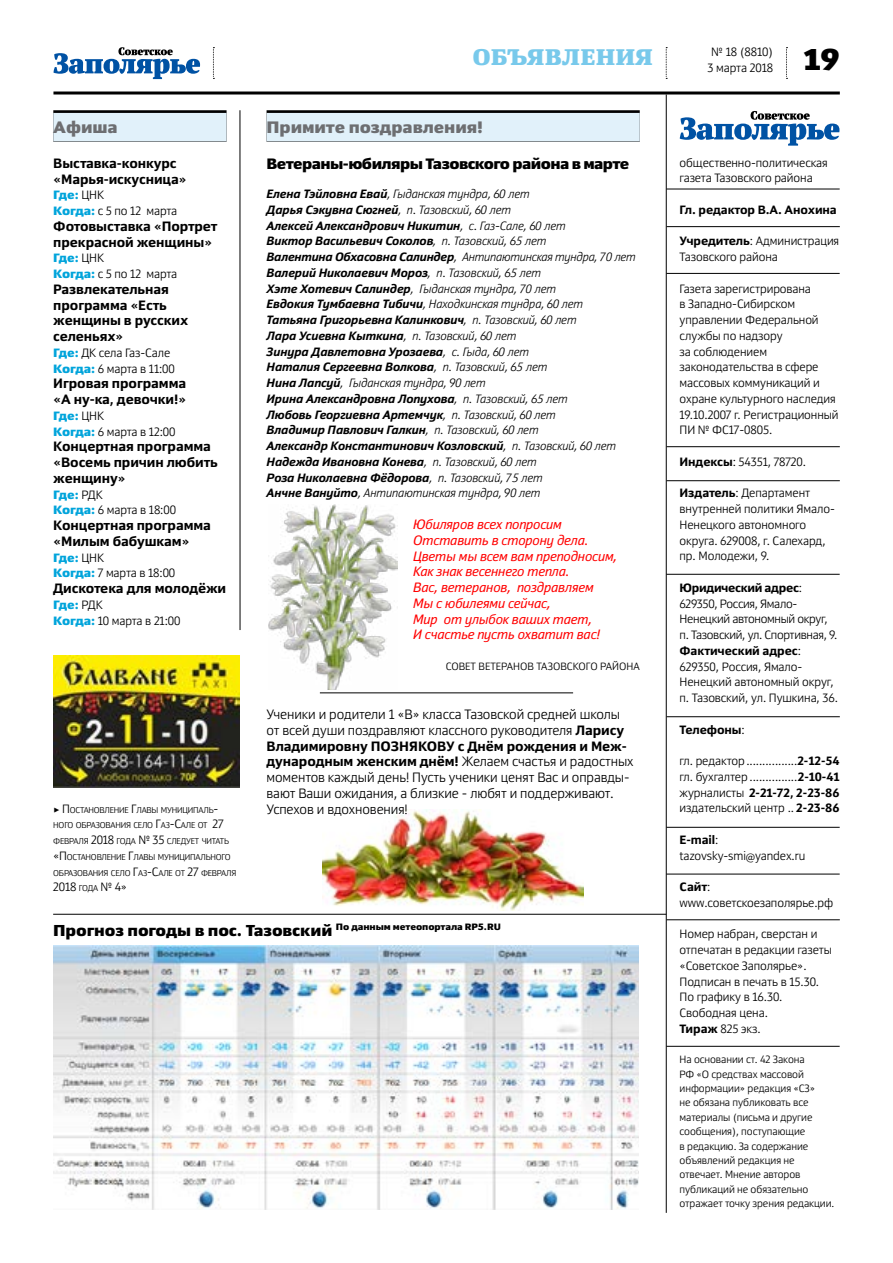
<style>
.page{position:relative;width:893px;height:1263px;background:#fff}
.page>*{position:absolute;margin:0;border:0;box-sizing:border-box;transform-origin:0 0}
.t1{font:900 30px "Yefimov Sans";color:#000}
.t2{font:900 22.5px "Yefimov Serif";letter-spacing:.005em;color:#78c9eb}
.t3{font:900 16.5px "Yefimov Sans";letter-spacing:-.005em;color:#6d6e71}
.t4{font:900 15.75px "Yefimov Sans";letter-spacing:-.005em;color:#000}
.t5{font:900 15px "Yefimov Sans";letter-spacing:-.035em;color:#000}
.t6{font:300 13.5px/15.8px "Yefimov Sans";letter-spacing:-.005em;color:#000}
.t7{font:700 13.5px/15.8px "Yefimov Sans";letter-spacing:-.005em;color:#000}
.t8{font:italic 13.5px/15.8px "Yefimov Sans";letter-spacing:-.005em;color:#f00}
.t9{font:italic 700 12px/15.8px "Yefimov Sans";letter-spacing:-.005em;color:#000}
.t10{font:300 12px/15.8px "Yefimov Sans";letter-spacing:-.005em;color:#000}
.t11{font:300 12px/15.8px "Yefimov Sans";letter-spacing:-.025em;color:#000}
.t12{font:700 12px/15.8px "Yefimov Sans";letter-spacing:-.005em;color:#000;text-align:justify}
.t13{font:300 12px "Yefimov Sans";color:#000}
.t14{font:300 10.5px/14.4px "Yefimov Sans";letter-spacing:-.005em;color:#000}
.t15{font:300 8.4px/15.8px "Yefimov Sans";letter-spacing:-.025em;color:#000}
.s1{font-weight:900;color:#00a4db}
.s2{font-family:"Modern Pictograms";font-weight:400;font-size:12px}
.s3{font-size:12px}
.s4{font-size:8.4px}
.s5{font-weight:300}
.s6{font-weight:700}
</style>
<div class="page">
<img style="left:323px;top:809px;width:260px;height:102px">
<svg style="left:786px;top:47px;width:1px;height:32px"></svg>
<svg style="left:213px;top:47px;width:1px;height:32px"></svg>
<svg style="left:666px;top:47px;width:1px;height:32px"></svg>
<hr style="left:53px;top:91px;width:787px;height:3px;background:#000">
<svg style="left:53px;top:47px;width:147px;height:32px"></svg>
<hr style="left:666px;top:94px;width:1px;height:1119px;background:#000">
<hr style="left:53px;top:914px;width:613px;height:1px;background:#000">
<img style="left:53px;top:945px;width:586px;height:264px">
<svg style="left:680px;top:111px;width:159px;height:35px"></svg>
<hr style="left:666px;top:189px;width:174px;height:1px;background:#000">
<hr style="left:666px;top:226px;width:174px;height:1px;background:#000">
<hr style="left:666px;top:273px;width:174px;height:1px;background:#000">
<hr style="left:666px;top:446px;width:174px;height:1px;background:#000">
<hr style="left:666px;top:480px;width:174px;height:1px;background:#000">
<hr style="left:666px;top:574px;width:174px;height:1px;background:#000">
<hr style="left:666px;top:716px;width:174px;height:1px;background:#000">
<hr style="left:666px;top:827px;width:174px;height:1px;background:#000">
<hr style="left:666px;top:874px;width:174px;height:1px;background:#000">
<hr style="left:666px;top:919px;width:174px;height:1px;background:#000">
<hr style="left:666px;top:1046px;width:174px;height:1px;background:#000">
<div style="left:53px;top:110px;width:174px;height:32px;background:#080909"></div>
<div style="left:53px;top:113px;width:174px;height:28px;background:#e1f1fa"></div>
<div style="left:267px;top:110px;width:373px;height:32px;background:#080909"></div>
<div style="left:267px;top:113px;width:373px;height:28px;background:#e1f1fa"></div>
<img style="left:268px;top:505px;width:130px;height:185px">
<hr style="left:320px;top:693px;width:253px;height:1px;background:#000">
<img style="left:53px;top:655px;width:187px;height:133px">
<hr style="left:240px;top:110px;width:1px;height:520px;background:#000">
<h3 class="t3" style="left:53px;top:117px;width:66px">Афиша</h3>
<p class="t7" style="left:53px;top:155px;width:135px">Выставка-конкурс «Марья-искусница»</p>
<p class="t10" style="left:53px;top:187px;width:125px"><span class="s1">Где:</span> ЦНК<br><span class="s1">Когда:</span> с 5 по 12 марта</p>
<p class="t7" style="left:53px;top:218px;width:165px">Фотовыставка «Портрет прекрасной женщины»</p>
<p class="t10" style="left:53px;top:250px;width:125px"><span class="s1">Где:</span> ЦНК<br><span class="s1">Когда:</span> с 5 по 12 марта</p>
<p class="t7" style="left:53px;top:281px;width:136px">Развлекательная программа «Есть женщины в русских селеньях»</p>
<p class="t10" style="left:53px;top:345px;width:123px"><span class="s1">Где:</span> ДК села Газ-Сале<br><span class="s1">Когда:</span> 6 марта в 11:00</p>
<p class="t7" style="left:53px;top:376px;width:134px">Игровая программа «А ну-ка, девочки!»</p>
<p class="t10" style="left:53px;top:408px;width:124px"><span class="s1">Где:</span> ЦНК<br><span class="s1">Когда:</span> 6 марта в 12:00</p>
<p class="t7" style="left:53px;top:439px;width:166px">Концертная программа «Восемь причин любить женщину»</p>
<p class="t10" style="left:53px;top:486px;width:124px"><span class="s1">Где:</span> РДК<br><span class="s1">Когда:</span> 6 марта в 18:00</p>
<p class="t7" style="left:53px;top:517px;width:159px">Концертная программа «Милым бабушкам»</p>
<p class="t10" style="left:53px;top:549px;width:123px"><span class="s1">Где:</span> ЦНК<br><span class="s1">Когда:</span> 7 марта в 18:00</p>
<p class="t7" style="left:53px;top:580px;width:174px">Дискотека для молодёжи</p>
<p class="t10" style="left:53px;top:597px;width:129px"><span class="s1">Где:</span> РДК<br><span class="s1">Когда:</span> 10 марта в 21:00</p>
<p class="t15" style="left:53px;top:802px;width:185px"><span class="s2">&gt;</span> <span class="s3">П</span> остановление <span class="s3">Г</span>лавы муниципаль&shy;ного образования село <span class="s3">Г</span>аз<span class="s3">-С</span>але от <span class="s3">27 </span>февраля <span class="s3">2018</span> года <span class="s3">№ 35</span> следует читать <span class="s3">«П</span> остановление <span class="s3">Г</span>лавы муниципального образования село <span class="s3">Г</span>аз<span class="s3">-С</span>але от <span class="s3">27</span> февраля</p>
<p class="t13" style="left:53px;top:880px;width:75px">2018 <span class="s4">года</span> № 4»</p>
<h2 class="t2" style="left:472px;top:42px;width:182px">ОБЪЯВЛЕНИЯ</h2>
<h3 class="t3" style="left:267px;top:117px;width:218px">Примите поздравления!</h3>
<p class="t5" style="left:266px;top:154px;width:364px">Ветераны-юбиляры Тазовского района в марте</p>
<p class="t9" style="left:267px;top:186px;width:371px">Елена Тэйловна Евай<span class="s5">, Гыданская тундра, 60 лет<br></span>Дарья Сэкувна Сюгней<span class="s5">, п. Тазовский, 60 лет<br></span>Алексей Александрович Никитин<span class="s5">, с. Газ-Сале, 60 лет<br></span>Виктор Васильевич Соколов<span class="s5">, п. Тазовский, 65 лет<br></span>Валентина Обхасовна Салиндер<span class="s5">, Антипаютинская тундра, 70 лет </span>Валерий Николаевич Мороз<span class="s5">, п. Тазовский, 65 лет<br></span>Хэте Хотевич Салиндер<span class="s5">, Гыданская тундра, 70 лет<br></span>Евдокия Тумбаевна Тибичи<span class="s5">, Находкинская тундра, 60 лет </span>Татьяна Григорьевна Калинкович<span class="s5">, п. Тазовский, 60 лет<br></span>Лара Усиевна Кыткина<span class="s5">, п. Тазовский, 60 лет<br></span>Зинура Давлетовна Урозаева<span class="s5">, с. Гыда, 60 лет<br></span>Наталия Сергеевна Волкова<span class="s5">, п. Тазовский, 65 лет<br></span>Нина Лапсуй<span class="s5">, Гыданская тундра, 90 лет<br></span>Ирина Александровна Лопухова<span class="s5">, п. Тазовский, 65 лет<br></span>Любовь Георгиевна Артемчук<span class="s5">, п. Тазовский, 60 лет<br></span>Владимир Павлович Галкин<span class="s5">, п. Тазовский, 60 лет<br></span>Александр Константинович Козловский<span class="s5">, п. Тазовский, 60 лет </span>Надежда Ивановна Конева<span class="s5">, п. Тазовский, 60 лет<br></span>Роза Николаевна Фёдорова<span class="s5">, п. Тазовский, 75 лет<br></span>Анчне Вануйто<span class="s5">, Антипаютинская тундра, 90 лет</span></p>
<p class="t8" style="left:413px;top:516px;width:206px">Юбиляров всех попросим<br>Отставить в сторону дела.<br>Цветы мы всем вам преподносим,<br>Как знак весеннего тепла.<br>Вас, ветеранов, поздравляем<br>Мы с юбилеями сейчас,<br>Мир от улыбок ваших тает,<br>И счастье пусть охватит вас!</p>
<p class="t14" style="left:446px;top:659px;width:195px">СОВЕТ ВЕТЕРАНОВ ТАЗОВСКОГО РАЙОНА</p>
<p class="t6" style="left:267px;top:706px;width:368px">Ученики и родители 1 «В» класса Тазовской средней школы от всей души поздравляют классного руководителя <span class="s6">Ларису Владимировну ПОЗНЯКОВУ с Днём рождения и Меж&shy;дународным женским днём!</span> Желаем счастья и радостных моментов каждый день! Пусть ученики ценят Вас и оправды&shy;вают Ваши ожидания, а близкие - любят и поддерживают.<br>Успехов и вдохновения!</p>
<h3 class="t4" style="left:53px;top:920px;width:449px">Прогноз погоды в пос. Тазовский <sup>По</sup> <sup>данным</sup> <sup>метеопортала</sup> <sup>RP5.RU</sup></h3>
<p class="t10" style="left:711px;top:44px;width:63px">№ 18 (8810)</p>
<p class="t10" style="left:707px;top:60px;width:67px">3 марта 2018</p>
<h1 class="t1" style="left:803px;top:40px;width:39px">19</h1>
<p class="t10" style="left:679px;top:155px;width:150px">общественно-политическая газета Тазовского района</p>
<p class="t12" style="left:679px;top:202px;width:159px">Гл. редактор В.А. Анохина</p>
<p class="t10" style="left:679px;top:233px;width:161px"><span class="s6">Учредитель</span>: Администрация<br>Тазовского района</p>
<p class="t10" style="left:679px;top:281px;width:161px">Газета зарегистрирована<br>в Западно-Сибирском управлении Федеральной службы по надзору<br>за соблюдением законодательства в сфере массовых коммуникаций и охране культурного наследия<br>19.10.2007 г. Регистрационный<br>ПИ № ФС17-0805.</p>
<p class="t10" style="left:679px;top:454px;width:128px"><span class="s6">Индексы</span>: 54351, 78720.</p>
<p class="t10" style="left:679px;top:485px;width:157px"><span class="s6">Издатель</span>: Департамент внутренней политики Ямало-<br>Ненецкого автономного округа. 629008, г. Салехард, пр. Молодежи, 9.</p>
<p class="t11" style="left:679px;top:580px;width:160px"><span class="s6">Юридический адрес</span>:<br>629350, Россия, Ямало-<br>Ненецкий автономный округ, п. Тазовский, ул. Спортивная, 9.<br><span class="s6">Фактический адрес</span>:<br>629350, Россия, Ямало-<br>Ненецкий автономный округ, п. Тазовский, ул. Пушкина, 36.</p>
<p class="t12" style="left:679px;top:721px;width:67px">Телефоны<span class="s5">:</span></p>
<p class="t10" style="left:679px;top:753px;width:67px">гл. редактор</p>
<p class="t12" style="left:797px;top:753px;width:44px">2-12-54</p>
<p class="t10" style="left:679px;top:769px;width:70px">гл. бухгалтер</p>
<p class="t12" style="left:679px;top:769px;width:161px;text-indent:118px">2-10-41 <span class="s5">журналисты</span> 2-21-72, 2-23-86 <span class="s5">издательский центр</span> 2-23-86</p>
<p class="t10" style="left:679px;top:832px;width:127px"><span class="s6">E-mail</span>: tazovsky-smi@yandex.ru</p>
<p class="t10" style="left:679px;top:879px;width:155px"><span class="s6">Сайт</span>: www.советскоезаполярье.рф</p>
<p class="t10" style="left:679px;top:926px;width:154px">Номер набран, сверстан и отпечатан в редакции газеты «Советское Заполярье».<br>Подписан в печать в 15.30.<br>По графику в 16.30.<br>Свободная цена.<br><span class="s6">Тираж</span> 825 экз.</p>
<p class="t14" style="left:679px;top:1052px;width:156px">На основании ст. 42 Закона<br>РФ «О средствах массовой информации» редакция «СЗ»<br>не обязана публиковать все материалы (письма и другие сообщения), поступающие<br>в редакцию. За содержание объявлений редакция не отвечает. Мнение авторов публикаций не обязательно отражает точку зрения редакции.</p>
</div>
